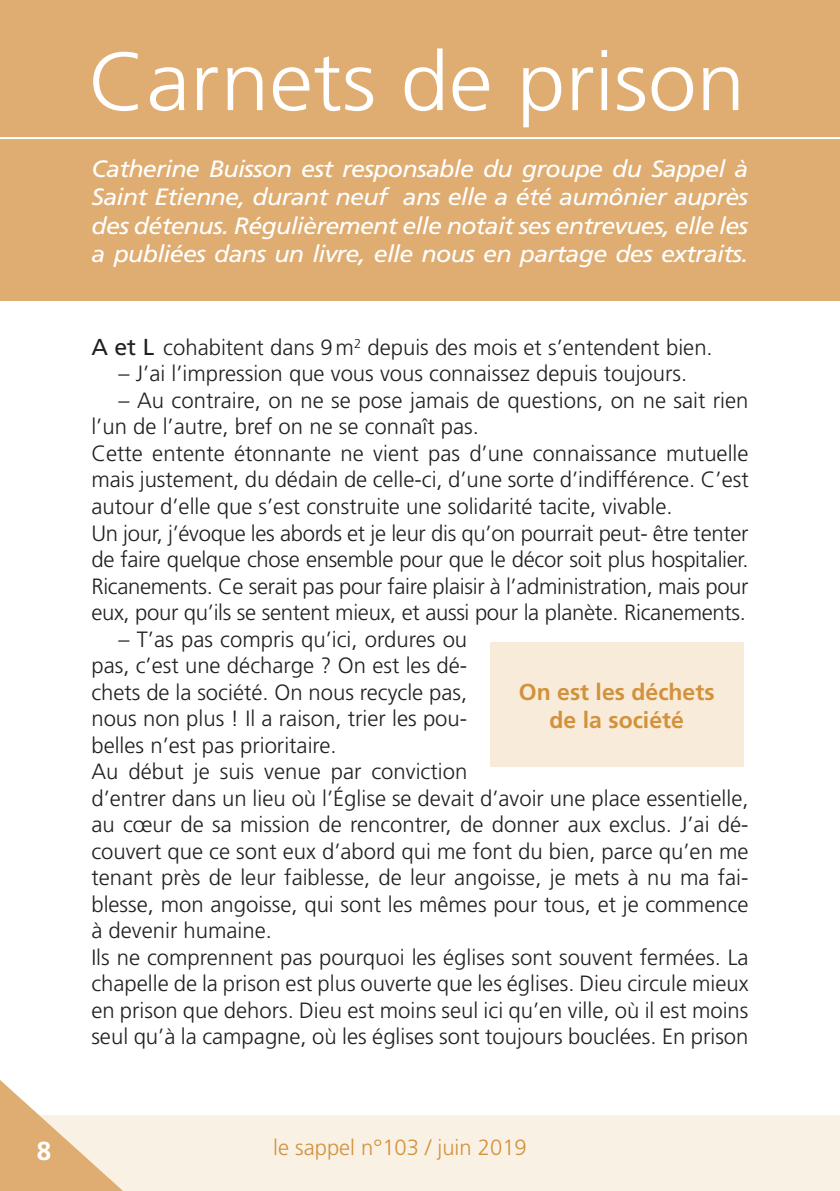
<style>
.page{position:relative;width:840px;height:1191px;background:#fff}
.page>*{position:absolute;margin:0;border:0;box-sizing:border-box;transform-origin:0 0}
.t1{font:300 82.2px "Frutiger";color:#fff;scale:1.06 1}
.t2{font:700 26px "Frutiger";color:#fff}
.t3{font:italic 23.6px/28.4px "Frutiger";letter-spacing:-.03em;color:#fff;text-align:justify;scale:1.06 1}
.t4{font:700 23px/27.6px "Frutiger";color:#d2923c;text-align:center}
.t5{font:300 22px/26.6px "Frutiger";color:#231f20;text-align:justify}
.t6{font:300 22px "Frutiger";color:#d2923c}
.s1{font-weight:400;font-size:23px}
</style>
<div class="page">
<div style="left:0;top:1115px;width:839px;height:76px;background:#faf1e5"></div>
<svg style="left:0;top:1080px;width:123px;height:111px"></svg>
<div style="left:0;top:0;width:839px;height:300px;background:#dfad71"></div>
<div style="left:489px;top:643px;width:254px;height:124px;background:#f8ebda"></div>
<hr style="left:0;top:137px;width:839px;height:2px;background:#fff">
<p class="t1" style="left:88px;top:35px;width:621px">Carnets de prison</p>
<p class="t3" style="left:92px;top:155px;width:620px">Catherine Buisson est responsable du groupe du Sappel à Saint Etienne, durant neuf ans elle a été aumônier auprès des détenus. Régulièrement elle notait ses entrevues, elle les a publiées dans un livre, elle nous en partage des extraits.</p>
<p class="t5" style="left:91px;top:334px;width:622px"><span class="s1">A et L</span> cohabitent dans 9m<sup>2</sup> depuis des mois et s’entendent bien.</p>
<p class="t5" style="left:119px;top:360px;width:570px">– J’ai l’impression que vous vous connaissez depuis toujours.</p>
<p class="t5" style="left:91px;top:387px;width:658px;text-indent:27px">– Au contraire, on ne se pose jamais de questions, on ne sait rien l’un de l’autre, bref on ne se connaît pas.</p>
<p class="t5" style="left:91px;top:440px;width:658px">Cette entente étonnante ne vient pas d’une connaissance mutuelle mais justement, du dédain de celle-ci, d’une sorte d’indifférence. C’est autour d’elle que s’est construite une solidarité tacite, vivable.</p>
<p class="t5" style="left:91px;top:519px;width:658px">Un jour, j’évoque les abords et je leur dis qu’on pourrait peut- être tenter de faire quelque chose ensemble pour que le décor soit plus hospitalier.<br>Ricanements. Ce serait pas pour faire plaisir à l’administration, mais pour eux, pour qu’ils se sentent mieux, et aussi pour la planète. Ricanements.</p>
<p class="t5" style="left:91px;top:625px;width:377px;text-indent:27px">– T’as pas compris qu’ici, ordures ou pas, c’est une décharge ? On est les dé&shy;chets de la société. On nous recycle pas, nous non plus ! Il a raison, trier les pou&shy;belles n’est pas prioritaire.</p>
<p class="t5" style="left:91px;top:758px;width:658px;text-align:left">Au début je suis venue par conviction<br>d’entrer dans un lieu où l’Église se devait d’avoir une place essentielle, au cœur de sa mission de rencontrer, de donner aux exclus. J’ai dé&shy;couvert que ce sont eux d’abord qui me font du bien, parce qu’en me tenant près de leur faiblesse, de leur angoisse, je mets à nu ma fai&shy;blesse, mon angoisse, qui sont les mêmes pour tous, et je commence à devenir humaine.</p>
<p class="t5" style="left:91px;top:944px;width:658px">Ils ne comprennent pas pourquoi les églises sont souvent fermées. La chapelle de la prison est plus ouverte que les églises. Dieu circule mieux en prison que dehors. Dieu est moins seul ici qu’en ville, où il est moins seul qu’à la campagne, où les églises sont toujours bouclées. En prison</p>
<p class="t4" style="left:518px;top:678px;width:197px">On est les déchets de la société</p>
<p class="t2" style="left:37px;top:1135px;width:16px">8</p>
<p class="t6" style="left:273px;top:1134px;width:255px">le sappel n°103 / juin 2019</p>
</div>
